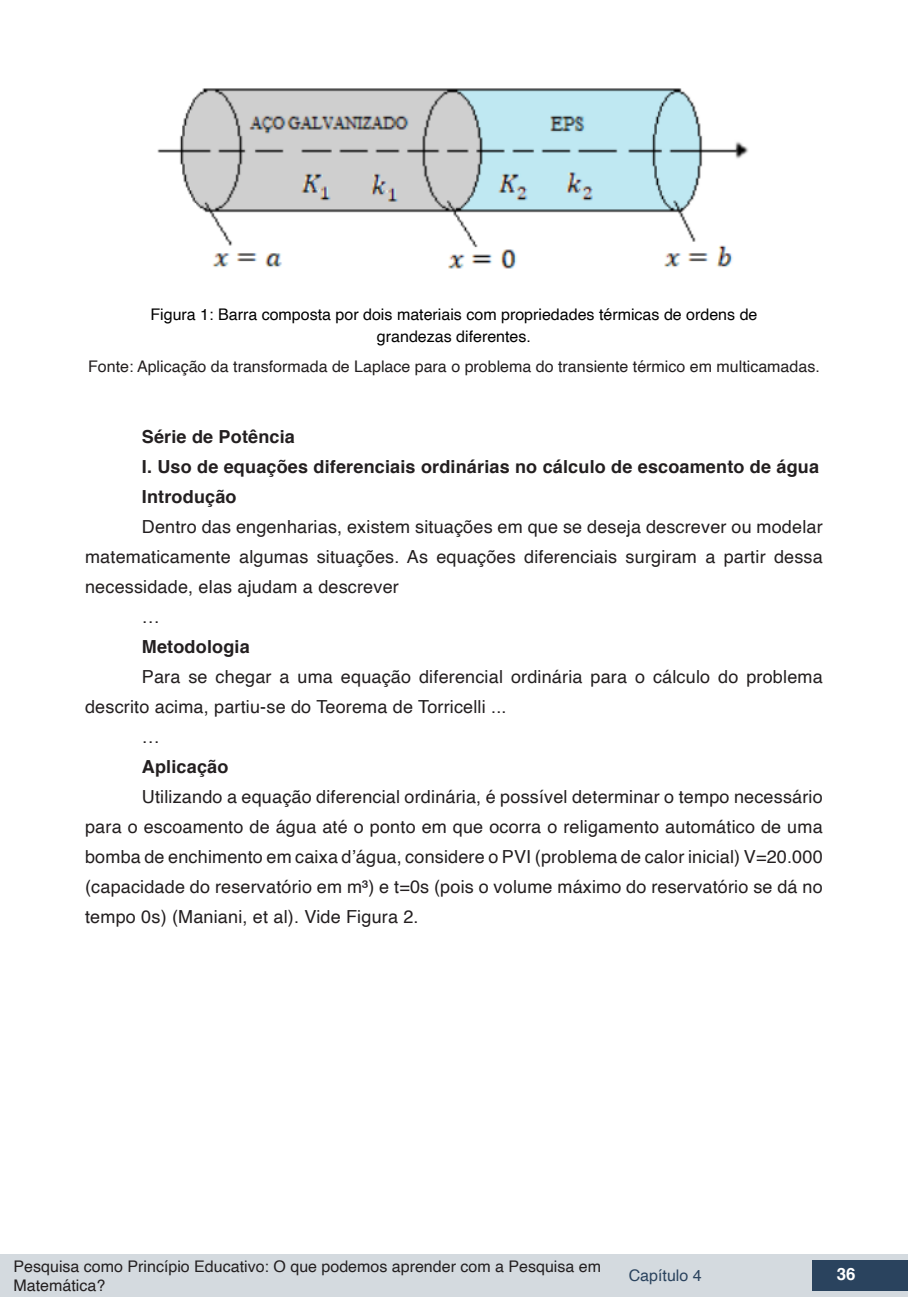
<style>
.page{position:relative;width:908px;height:1304px;background:#fff}
.page>*{position:absolute;margin:0;border:0;box-sizing:border-box;transform-origin:0 0}
.txt{font:18px/30px "Helvetica";letter-spacing:.01em;color:#231f20;text-align:justify}
.txt-2{font:700 18px "Helvetica";letter-spacing:.01em;color:#231f20}
.t1{font:700 16.8px "Helvetica";color:#fff}
.fonte_tab_gra_imag{font:16px/18.2px "Helvetica";color:#231f20}
.info_tab_graf_imag{font:16px/22px "Helvetica";color:#000;text-align:center}
.t2{font:16px "Helvetica";color:#2a435e}
</style>
<div class="page">
<div style="left:0;top:1254px;width:906px;height:43px;background:#d4dadf"></div>
<div style="left:812px;top:1261px;width:95px;height:30px;background:#2a435e"></div>
<img style="left:157px;top:88px;width:592px;height:181px">
<p class="info_tab_graf_imag" style="left:150px;top:304px;width:608px">Figura 1: Barra composta por dois materiais com propriedades térmicas de ordens de grandezas diferentes.</p>
<p class="fonte_tab_gra_imag" style="left:88px;top:357px;width:733px">Fonte: Aplicação da transformada de Laplace para o problema do transiente térmico em multicamadas.</p>
<p class="txt-2" style="left:142px;top:422px;width:154px">Série de Potência</p>
<p class="txt-2" style="left:142px;top:452px;width:678px">I. Uso de equações diferenciais ordinárias no cálculo de escoamento de água</p>
<p class="txt-2" style="left:142px;top:482px;width:96px">Introdução</p>
<p class="txt" style="left:85px;top:512px;width:738px;text-indent:57px">Dentro das engenharias, existem situações em que se deseja descrever ou modelar matematicamente algumas situações. As equações diferenciais surgiram a partir dessa necessidade, elas ajudam a descrever</p>
<p class="txt" style="left:142px;top:602px;width:19px">…</p>
<p class="txt-2" style="left:142px;top:632px;width:109px">Metodologia</p>
<p class="txt" style="left:85px;top:662px;width:738px;text-indent:57px">Para se chegar a uma equação diferencial ordinária para o cálculo do problema descrito acima, partiu-se do Teorema de Torricelli ...</p>
<p class="txt" style="left:142px;top:722px;width:19px">…</p>
<p class="txt-2" style="left:142px;top:752px;width:88px">Aplicação</p>
<p class="txt" style="left:85px;top:782px;width:738px;text-indent:57px">Utilizando a equação diferencial ordinária, é possível determinar o tempo necessário para o escoamento de água até o ponto em que ocorra o religamento automático de uma bomba de enchimento em caixa d’água, considere o PVI (problema de calor inicial) V=20.000 (capacidade do reservatório em m³) e t=0s (pois o volume máximo do reservatório se dá no tempo 0s) (Maniani, et al). Vide Figura 2.</p>
<p class="fonte_tab_gra_imag" style="left:14px;top:1258px;width:588px">Pesquisa como Princípio Educativo: O que podemos aprender com a Pesquisa em<br>Matemática?</p>
<p class="t2" style="left:628px;top:1263px;width:74px">Capítulo 4</p>
<p class="t1" style="left:836px;top:1261px;width:20px">36</p>
</div>
